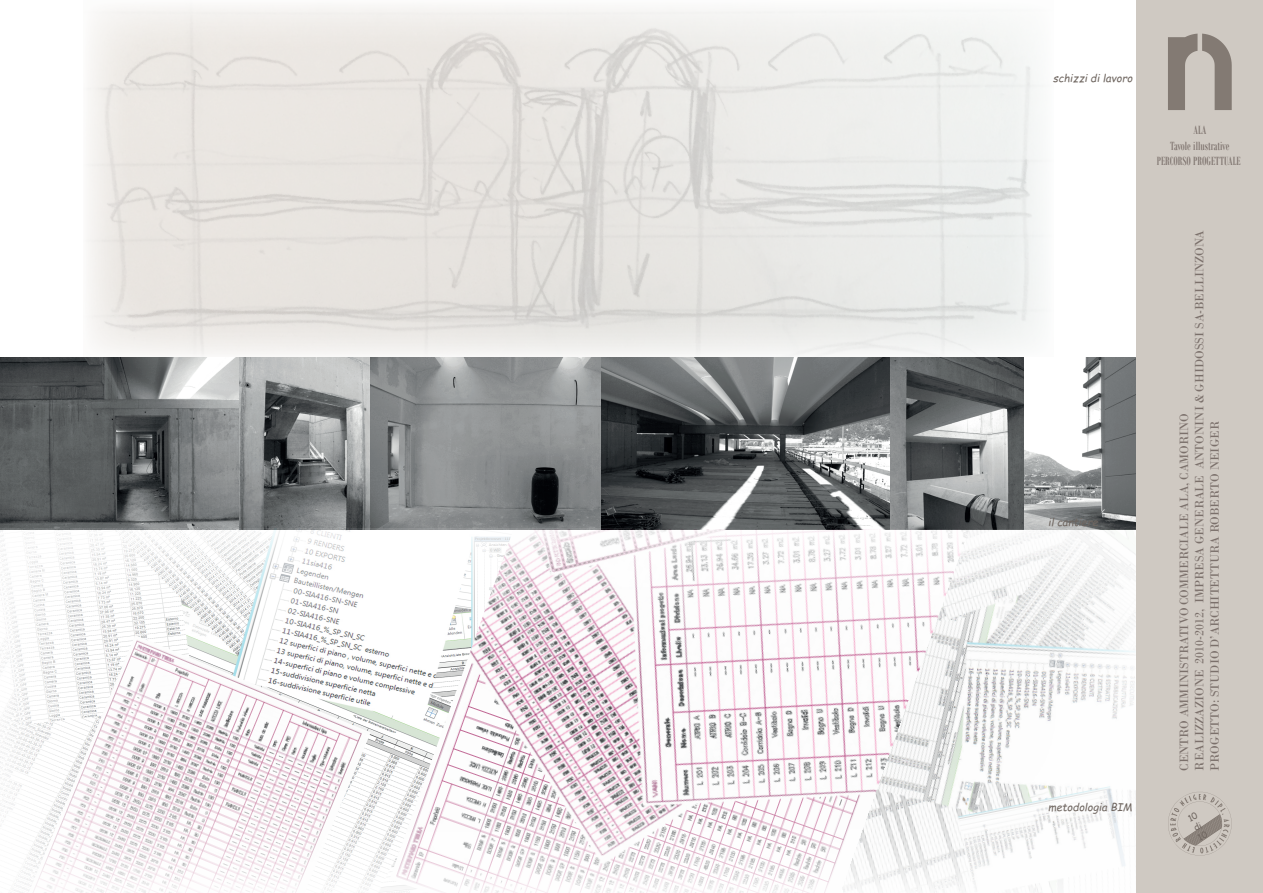
<style>
.page{position:relative;width:1263px;height:893px;background:#fff}
.page>*{position:absolute;margin:0;border:0;box-sizing:border-box;transform-origin:0 0}
.t1{font:12.75px/15.3px "Bodoni";color:#7b706b;scale:.95 1}
.t2{font:12.75px/15.3px "Bodoni MT Condensed";color:#7b706b;text-align:center;scale:.95 1}
.t3{font:italic 10.65px "Comic Sans MS";color:#6f6660}
.t4{font:9px/10.8px "Comic Sans MS";color:#6f6660;text-align:justify}
</style>
<div class="page">
<img style="left:83px;top:6px;width:961px;height:352px">
<img style="left:0;top:358px;width:239px;height:171px">
<img style="left:239px;top:358px;width:132px;height:171px">
<img style="left:371px;top:358px;width:230px;height:171px">
<img style="left:601px;top:358px;width:289px;height:171px">
<img style="left:890px;top:358px;width:135px;height:171px">
<img style="left:1025px;top:358px;width:112px;height:171px">
<img style="left:969px;top:529px;width:168px;height:364px">
<img style="left:0;top:529px;width:390px;height:364px">
<img style="left:390px;top:529px;width:579px;height:364px">
<img style="left:29px;top:635px;width:342px;height:258px">
<div style="left:1137px;top:0;width:126px;height:893px;background:#cfc9c2"></div>
<svg style="left:1168px;top:34px;width:64px;height:76px"></svg>
<svg style="left:1168px;top:792px;width:64px;height:64px"></svg>
<p class="t3" style="left:1053px;top:70px;width:81px">schizzi di lavoro</p>
<p class="t2" style="left:1157px;top:122px;width:90px">ALA<br>Tavole illustrative<br>PERCORSO PROGETTUALE</p>
<p class="t3" style="left:1048px;top:514px;width:52px">il cantiere</p>
<p class="t3" style="left:1048px;top:799px;width:86px">metodologia BIM</p>
<p class="t1" style="left:1176px;top:770px;width:570px;rotate:-90deg">CENTRO AMMINISTRATIVO COMMERCIALE ALA, CAMORINO<br>REALIZZAZIONE 2010-2012, IMPRESA GENERALE ANTONINI &amp; GHIDOSSI SA-BELLINZONA<br>PROGETTO: STUDIO D’ARCHITETTURA ROBERTO NEIGER</p>
<p class="t4" style="left:1186px;top:814px;width:11px;rotate:-27deg">10 di 10</p>
</div>
